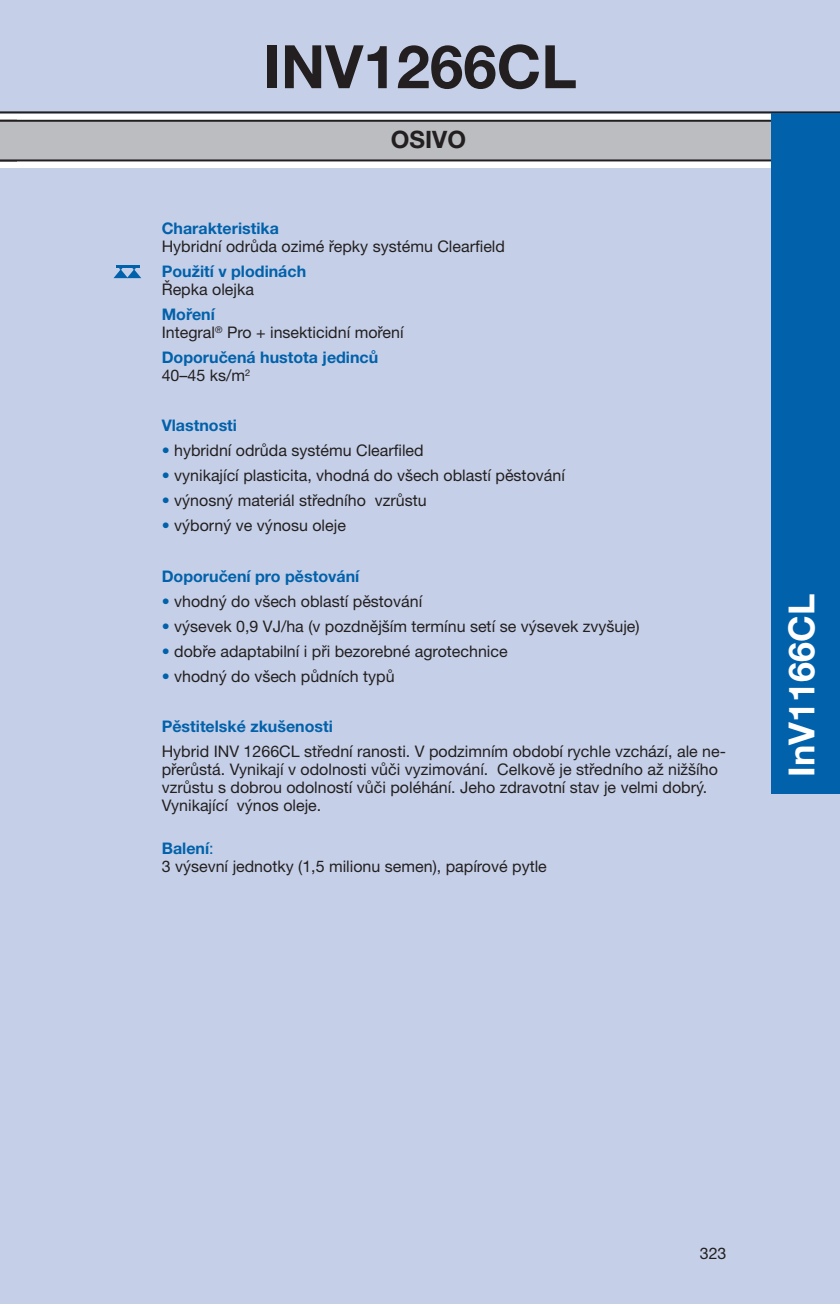
<style>
.page{position:relative;width:840px;height:1304px;background:#fff}
.page>*{position:absolute;margin:0;border:0;box-sizing:border-box;transform-origin:0 0}
.t1{font:700 60px "Helvetica Neue LT Pro";color:#231f20}
.t2{font:700 36px "Helvetica Neue LT Pro";color:#fff}
.t3{font:700 24px "Helvetica Neue LT Pro";color:#231f20}
.t4{font:16px/18px "Helvetica Neue LT Pro";color:#231f20}
.t5{font:700 16px/18px "Helvetica Neue LT Pro";color:#0161aa}
.s1{font-weight:700;color:#0161aa}
.s2{font-weight:400;color:#231f20}
.s3{color:#0161aa}
</style>
<div class="page">
<div style="left:0;top:169px;width:839px;height:1135px;background:#c5d0e8"></div>
<div style="left:0;top:121px;width:839px;height:39px;background:#bcbdc0"></div>
<hr style="left:0;top:120px;width:839px;height:2px;background:#231f20">
<hr style="left:0;top:159px;width:839px;height:2px;background:#231f20">
<div style="left:0;top:0;width:839px;height:113px;background:#c5d0e8"></div>
<hr style="left:0;top:111px;width:839px;height:2px;background:#231f20">
<div style="left:771px;top:113px;width:68px;height:681px;background:#0161aa"></div>
<hr style="left:116px;top:265px;width:23px;height:3px;background:#0161aa">
<svg style="left:113px;top:268px;width:28px;height:10px"></svg>
<h1 class="t1" style="left:313px;top:29px;width:215px">Odrůda</h1>
<h1 class="t1" style="left:263px;top:29px;width:315px">INV1266CL</h1>
<h3 class="t3" style="left:390px;top:124px;width:34px">Osivo</h3>
<p class="t5" style="left:162px;top:218px;width:119px">Charakteristika</p>
<p class="t4" style="left:162px;top:237px;width:344px">Hybridní odrůda ozimé řepky systému Clearfield</p>
<p class="t5" style="left:162px;top:262px;width:146px">Použití v plodinách</p>
<p class="t4" style="left:162px;top:280px;width:94px">Řepka olejka</p>
<p class="t4" style="left:162px;top:305px;width:243px"><span class="s1">Moření<br></span>Integral<sup>®</sup> Pro + insekticidní moření</p>
<p class="t5" style="left:162px;top:348px;width:218px">Doporučená hustota jedinců<br><span class="s2">40–45 ks/m</span><sup>2</sup></p>
<p class="t5" style="left:162px;top:416px;width:77px">Vlastnosti</p>
<p class="t4" style="left:162px;top:441px;width:263px"><span class="s3">•</span> hybridní odrůda systému Clearfiled</p>
<p class="t4" style="left:162px;top:466px;width:404px"><span class="s3">•</span> vynikající plasticita, vhodná do všech oblastí pěstování</p>
<p class="t4" style="left:162px;top:491px;width:266px"><span class="s3">•</span> výnosný materiál středního vzrůstu</p>
<p class="t4" style="left:162px;top:516px;width:186px"><span class="s3">•</span> výborný ve výnosu oleje</p>
<p class="t5" style="left:162px;top:566px;width:199px">Doporučení pro pěstování</p>
<p class="t4" style="left:162px;top:592px;width:262px"><span class="s3">•</span> vhodný do všech oblastí pěstování</p>
<p class="t4" style="left:162px;top:617px;width:479px"><span class="s3">•</span> výsevek 0,9 VJ/ha (v pozdnějším termínu setí se výsevek zvyšuje)</p>
<p class="t4" style="left:162px;top:642px;width:347px"><span class="s3">•</span> dobře adaptabilní i při bezorebné agrotechnice</p>
<p class="t4" style="left:162px;top:667px;width:234px"><span class="s3">•</span> vhodný do všech půdních typů</p>
<p class="t5" style="left:162px;top:717px;width:172px">Pěstitelské zkušenosti</p>
<p class="t4" style="left:162px;top:742px;width:565px">Hybrid INV 1266CL střední ranosti. V podzimním období rychle vzchází, ale ne&shy;přerůstá. Vynikají v odolnosti vůči vyzimování. Celkově je středního až nižšího vzrůstu s dobrou odolností vůči poléhání. Jeho zdravotní stav je velmi dobrý.<br>Vynikající výnos oleje.</p>
<p class="t4" style="left:162px;top:839px;width:386px"><span class="s1">Balení</span><span class="s3">:<br></span>3 výsevní jednotky (1,5 milionu semen), papírové pytle</p>
<h2 class="t2" style="left:778px;top:777px;width:184px;rotate:-90deg">InV1166CL</h2>
<p class="t4" style="left:699px;top:1244px;width:28px">323</p>
</div>
